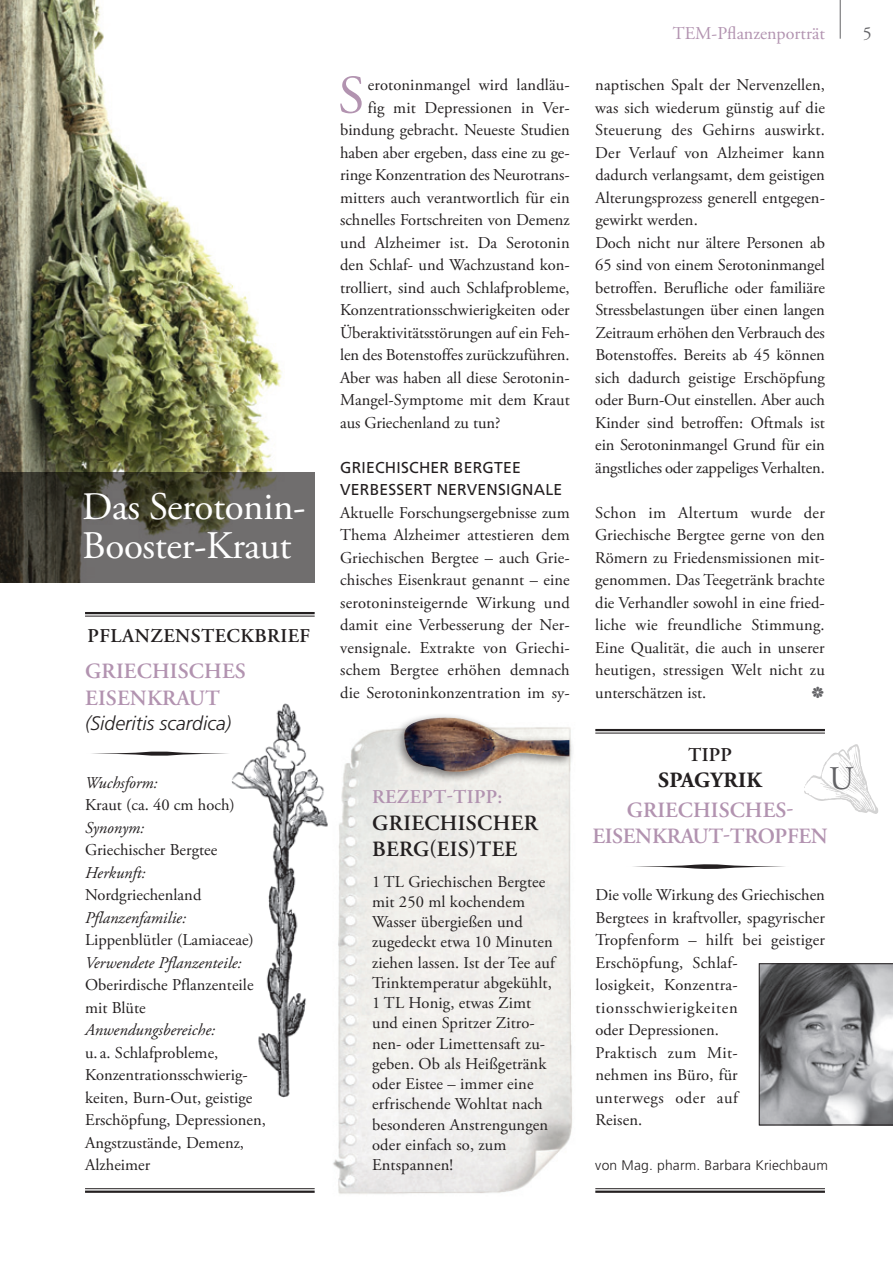
<style>
.page{position:relative;width:893px;height:1263px;background:#fff}
.page>*{position:absolute;margin:0;border:0;box-sizing:border-box;transform-origin:0 0}
.t1{font:54px "Adobe Garamond Pro";color:#b293b0}
.t2{font:39px/39px "Adobe Garamond Pro";letter-spacing:-.01em;color:#fff}
.t3{font:33px "Adobe Garamond Pro";color:#636366}
.t4{font:600 21.75px/26.1px "Adobe Garamond Pro";letter-spacing:.005em;color:#b293b0}
.t5{font:600 21.75px/26.1px "Adobe Garamond Pro";letter-spacing:.015em;color:#231f20}
.t6{font:700 21.75px "Adobe Garamond Pro";letter-spacing:.015em;color:#231f20}
.t7{font:600 19.5px "Adobe Garamond Pro";letter-spacing:.025em;color:#231f20}
.t8{font:italic 300 19.5px "Frutiger";color:#231f20}
.t9{font:600 19.5px "Adobe Garamond Pro";letter-spacing:.015em;color:#b293b0}
.t10{font:18px "Adobe Garamond Pro";color:#b293b0}
.t11{font:18px "Adobe Garamond Pro";color:#636366}
.t12{font:16.5px/22.5px "Adobe Garamond Pro";color:#231f20}
.t13{font:italic 16.5px "Adobe Garamond Pro";color:#231f20}
.t14{font:15.75px "Frutiger";color:#231f20}
.t15{font:300 13.8px "Frutiger";letter-spacing:.015em;color:#231f20}
</style>
<div class="page">
<hr style="left:840px;top:0;width:1px;height:39px;background:#636366">
<hr style="left:85px;top:1188px;width:230px;height:1px;background:#231f20">
<hr style="left:85px;top:1190px;width:230px;height:3px;background:#231f20">
<hr style="left:85px;top:612px;width:230px;height:2px;background:#231f20">
<hr style="left:85px;top:616px;width:230px;height:1px;background:#231f20">
<svg style="left:92px;top:751px;width:136px;height:5px"></svg>
<img style="left:0;top:0;width:282px;height:472px">
<svg style="left:0;top:472px;width:315px;height:111px;background:#56544d"></svg>
<img style="left:333px;top:729px;width:239px;height:465px">
<div style="left:393px;top:712px;width:181px;height:71px;background:#231f20;opacity:.55"></div>
<img style="left:404px;top:717px;width:41px;height:44px">
<svg style="left:633px;top:864px;width:152px;height:5px"></svg>
<svg style="left:759px;top:963px;width:134px;height:162px;background:#8f9092"></svg>
<hr style="left:595px;top:1188px;width:230px;height:1px;background:#231f20">
<hr style="left:595px;top:1190px;width:230px;height:3px;background:#231f20">
<hr style="left:595px;top:729px;width:230px;height:2px;background:#231f20">
<hr style="left:595px;top:733px;width:230px;height:1px;background:#231f20">
<img style="left:231px;top:703px;width:97px;height:394px">
<svg style="left:804px;top:744px;width:74px;height:70px"></svg>
<h2 class="t2" style="left:82px;top:489px;width:225px">Das Serotonin-<br>Booster-Kraut</h2>
<p class="t7" style="left:88px;top:624px;width:224px">PFLANZENSTECKBRIEF</p>
<h3 class="t4" style="left:85px;top:659px;width:30px">GRIECHI</h3>
<h3 class="t4" style="left:178px;top:659px;width:28px">SCHE</h3>
<h3 class="t4" style="left:235px;top:659px;width:12px">S</h3>
<h3 class="t4" style="left:85px;top:685px;width:48px">EISENKRA</h3>
<h3 class="t4" style="left:189px;top:685px;width:32px">UT</h3>
<p class="t8" style="left:85px;top:712px;width:148px">(Sideritis scardica)</p>
<p class="t13" style="left:85px;top:772px;width:74px">Wuchsform:</p>
<p class="t12" style="left:85px;top:794px;width:151px">Kraut (ca. 40 cm hoch)</p>
<p class="t13" style="left:85px;top:817px;width:61px">Synonym:</p>
<p class="t12" style="left:85px;top:839px;width:134px">Griechischer Bergtee</p>
<p class="t13" style="left:85px;top:862px;width:62px">Herkunft:</p>
<p class="t12" style="left:85px;top:884px;width:118px">Nordgriechenland</p>
<p class="t13" style="left:85px;top:907px;width:103px">Pflanzenfamilie:</p>
<p class="t12" style="left:85px;top:929px;width:170px">Lippenblütler (Lamiaceae)</p>
<p class="t13" style="left:85px;top:952px;width:158px">Verwendete Pflanzenteile:</p>
<p class="t12" style="left:85px;top:974px;width:170px">Oberirdische Pflanzenteile mit Blüte</p>
<p class="t13" style="left:85px;top:1020px;width:132px">Anwendungsbereiche:</p>
<p class="t12" style="left:85px;top:1042px;width:182px">u. a. Schlafprobleme,<br>Konzentrationsschwierig&shy;keiten, Burn-Out, geistige<br>Erschöpfung, Depressionen,<br>Angstzustände, Demenz,<br>Alzheimer</p>
<h1 class="t1" style="left:338px;top:63px;width:28px">S</h1>
<p class="t12" style="left:368px;top:74px;width:203px">erotoninmangel wird landläu-</p>
<p class="t12" style="left:368px;top:97px;width:203px">fig mit Depressionen in Ver-</p>
<p class="t12" style="left:340px;top:119px;width:231px">bindung gebracht. Neueste Studien</p>
<p class="t12" style="left:340px;top:142px;width:231px">haben aber ergeben, dass eine zu ge-</p>
<p class="t12" style="left:340px;top:164px;width:231px">ringe Konzentration des Neurotrans-</p>
<p class="t12" style="left:340px;top:187px;width:231px">mitters auch verantwortlich für ein</p>
<p class="t12" style="left:340px;top:209px;width:231px">schnelles Fortschreiten von Demenz</p>
<p class="t12" style="left:340px;top:232px;width:231px">und Alzheimer ist. Da Serotonin</p>
<p class="t12" style="left:340px;top:254px;width:231px">den Schlaf- und Wachzustand kon-</p>
<p class="t12" style="left:340px;top:277px;width:231px">trolliert, sind auch Schlafprobleme,</p>
<p class="t12" style="left:340px;top:299px;width:231px">Konzentrationsschwierigkeiten oder</p>
<p class="t12" style="left:340px;top:322px;width:231px">Überaktivitätsstörungen auf ein Feh-</p>
<p class="t12" style="left:340px;top:344px;width:231px">len des Botenstoffes zurückzuführen.</p>
<p class="t12" style="left:340px;top:367px;width:231px">Aber was haben all diese Serotonin-</p>
<p class="t12" style="left:340px;top:389px;width:231px">Mangel-Symptome mit dem Kraut</p>
<p class="t12" style="left:340px;top:412px;width:162px">aus Griechenland zu tun?</p>
<p class="t14" style="left:340px;top:458px;width:22px">GRIECHISCHER</p>
<p class="t14" style="left:454px;top:458px;width:20px">BERGTEE</p>
<p class="t14" style="left:340px;top:480px;width:11px">VERBESSERT</p>
<p class="t14" style="left:437px;top:480px;width:22px">NERVENSIGNALE</p>
<p class="t12" style="left:340px;top:502px;width:231px;text-align:justify">Aktuelle Forschungsergebnisse zum Thema Alzheimer attestieren dem Griechischen Bergtee – auch Grie&shy;chisches Eisenkraut genannt – eine serotoninsteigernde Wirkung und damit eine Verbesserung der Ner&shy;vensignale. Extrakte von Griechi&shy;schem Bergtee erhöhen demnach die Serotoninkonzentration im sy-</p>
<p class="t9" style="left:372px;top:786px;width:132px">REZEPT-TIPP :</p>
<h3 class="t5" style="left:372px;top:810px;width:167px">GRIECHISCHER<br>BERG(EIS)TEE</h3>
<p class="t12" style="left:372px;top:872px;width:184px;line-height:20.2px">1 TL Griechischen Bergtee mit 250 ml kochendem<br>Wasser übergießen und zugedeckt etwa 10 Minuten ziehen lassen. Ist der Tee auf<br>Trinktemperatur abgekühlt,<br>1 TL Honig, etwas Zimt und einen Spritzer Zitro&shy;nen- oder Limettensaft zu&shy;geben. Ob als Heißgetränk oder Eistee – immer eine erfrischende Wohltat nach besonderen Anstrengungen oder einfach so, zum<br>Entspannen!</p>
<p class="t10" style="left:673px;top:22px;width:154px">TEM-Pflanzenporträt</p>
<p class="t11" style="left:863px;top:22px;width:10px">5</p>
<p class="t12" style="left:595px;top:74px;width:231px">naptischen Spalt der Nervenzellen, was sich wiederum günstig auf die Steuerung des Gehirns auswirkt.<br>Der Verlauf von Alzheimer kann dadurch verlangsamt, dem geistigen Alterungsprozess generell entgegen&shy;gewirkt werden.<br>Doch nicht nur ältere Personen ab 65 sind von einem Serotoninmangel betroffen. Berufliche oder familiäre Stressbelastungen über einen langen Zeitraum erhöhen den Verbrauch des Botenstoffes. Bereits ab 45 können sich dadurch geistige Erschöpfung oder Burn-Out einstellen. Aber auch Kinder sind betroffen: Oftmals ist ein Serotoninmangel Grund für ein ängstliches oder zappeliges Verhalten.</p>
<p class="t12" style="left:595px;top:502px;width:231px;text-align:justify">Schon im Altertum wurde der Griechische Bergtee gerne von den Römern zu Friedensmissionen mit&shy;genommen. Das Teegetränk brachte die Verhandler sowohl in eine fried&shy;liche wie freundliche Stimmung.<br>Eine Qualität, die auch in unserer heutigen, stressigen Welt nicht zu unterschätzen ist.</p>
<p class="t7" style="left:688px;top:744px;width:45px">TIPP</p>
<h3 class="t6" style="left:658px;top:768px;width:102px">Spagyrik</h3>
<h3 class="t4" style="left:592px;top:797px;width:202px;text-indent:34px">GRIECHISCHES-<br>EISENKRA</h3>
<h3 class="t3" style="left:829px;top:758px;width:26px">U</h3>
<h3 class="t4" style="left:692px;top:823px;width:137px">UT-TROPFEN</h3>
<p class="t12" style="left:595px;top:884px;width:231px">Die volle Wirkung des Griechischen<br>Bergtees in kraftvoller, spagyrischer<br>Tropfenform – hilft bei geistiger<br>Erschöpfung, Schlaf-<br>losigkeit, Konzentra&shy;tionsschwierigkeiten<br>oder Depressionen.<br>Praktisch zum Mit-<br>nehmen ins Büro, für<br>unterwegs oder auf<br>Reisen.</p>
<p class="t15" style="left:595px;top:1157px;width:234px">von Mag. pharm. Barbara Kriechbaum</p>
</div>
